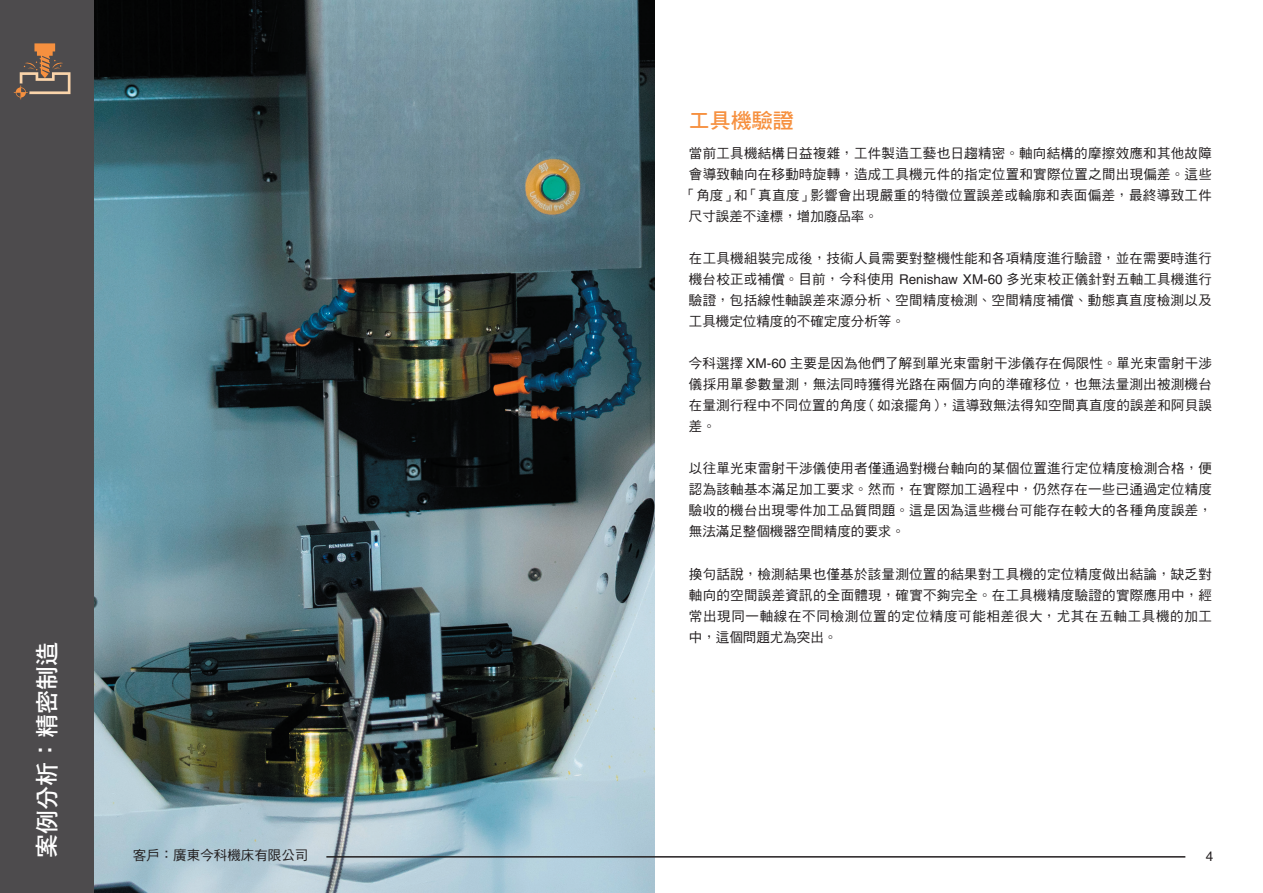
<style>
.page{position:relative;width:1263px;height:893px;background:#fff}
.page>*{position:absolute;margin:0;border:0;box-sizing:border-box;transform-origin:0 0}
.t1{font:24px "DF Hei HK W7";color:#fff}
.t2{font:21px "DF Hei HK W7";color:#f6903f}
.t3{font:13.5px/21px "DF Hei HK W5";letter-spacing:.02em;color:#231f20;text-align:justify}
.t4{font:13.5px "DF Hei HK W5";color:#231f20}
.t5{font:13.5px "Helvetica LT Std";color:#231f20}
.s1{font-family:"Helvetica LT Std"}
</style>
<div class="page">
<img style="left:94px;top:0;width:561px;height:893px">
<hr style="left:326px;top:856px;width:859px;height:2px;background:#231f20">
<div style="left:0;top:0;width:94px;height:893px;background:#4d4b4d"></div>
<svg style="left:14px;top:43px;width:56px;height:56px"></svg>
<h1 class="t1" style="left:34px;top:858px;width:217px;rotate:-90deg">案例分析：精密制造</h1>
<p class="t4" style="left:133px;top:848px;width:177px">客戶：廣東今科機床有限公司</p>
<h2 class="t2" style="left:689px;top:109px;width:106px">工具機驗證</h2>
<p class="t3" style="left:689px;top:142px;width:524px">當前工具機結構日益複雜，工件製造工藝也日趨精密。軸向結構的摩擦效應和其他故障</p>
<p class="t3" style="left:689px;top:163px;width:524px">會導致軸向在移動時旋轉，造成工具機元件的指定位置和實際位置之間出現偏差。這些</p>
<p class="t3" style="left:682px;top:184px;width:531px">「角度」和「真直度」影響會出現嚴重的特徵位置誤差或輪廓和表面偏差，最終導致工件</p>
<p class="t4" style="left:689px;top:208px;width:190px">尺寸誤差不達標，增加廢品率。</p>
<p class="t3" style="left:689px;top:247px;width:525px">在工具機組裝完成後，技術人員需要對整機性能和各項精度進行驗證，並在需要時進行機台校正或補償。目前，今科使用 <span class="s1">Renishaw XM-60</span> 多光束校正儀針對五軸工具機進行驗證，包括線性軸誤差來源分析、空間精度檢測、空間精度補償、動態真直度檢測以及工具機定位精度的不確定度分析等。</p>
<p class="t3" style="left:689px;top:352px;width:525px">今科選擇 <span class="s1">XM-60</span> 主要是因為他們了解到單光束雷射干涉儀存在侷限性。單光束雷射干涉儀採用單參數量測，無法同時獲得光路在兩個方向的準確移位，也無法量測出被測機台在量測行程中不同位置的角度（如滾擺角），這導致無法得知空間真直度的誤差和阿貝誤差。</p>
<p class="t3" style="left:689px;top:458px;width:525px">以往單光束雷射干涉儀使用者僅通過對機台軸向的某個位置進行定位精度檢測合格，便認為該軸基本滿足加工要求。然而，在實際加工過程中，仍然存在一些已通過定位精度驗收的機台出現零件加工品質問題。這是因為這些機台可能存在較大的各種角度誤差，無法滿足整個機器空間精度的要求。</p>
<p class="t3" style="left:689px;top:563px;width:525px">換句話說，檢測結果也僅基於該量測位置的結果對工具機的定位精度做出結論，缺乏對軸向的空間誤差資訊的全面體現，確實不夠完全。在工具機精度驗證的實際應用中，經常出現同一軸線在不同檢測位置的定位精度可能相差很大，尤其在五軸工具機的加工中，這個問題尤為突出。</p>
<p class="t5" style="left:1206px;top:849px;width:9px">4</p>
</div>
